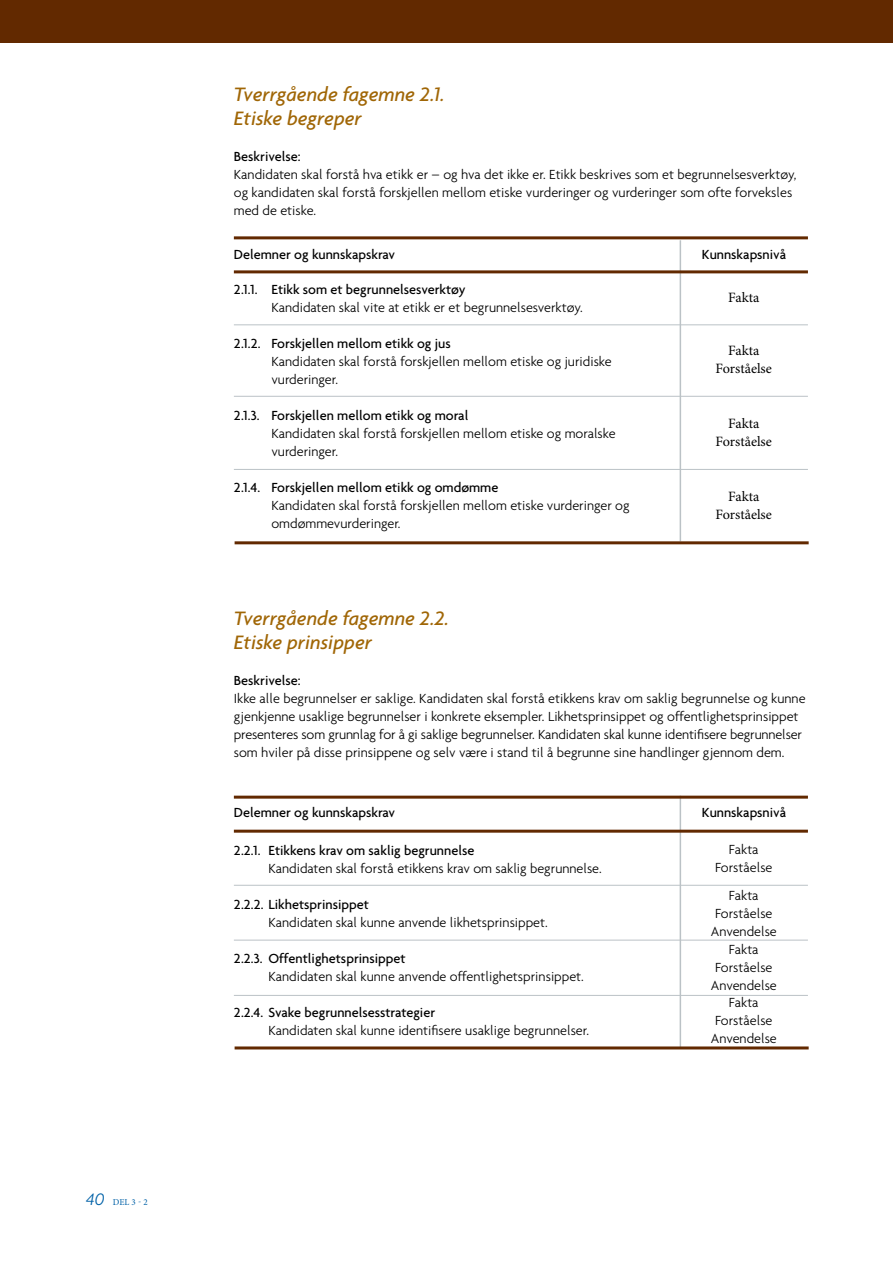
<style>
.page{position:relative;width:893px;height:1263px;background:#fff}
.page>*{position:absolute;margin:0;border:0;box-sizing:border-box;transform-origin:0 0}
.t1{font:italic 500 21px/24px "Agenda";color:#a06606}
.t2{font:300 14.25px/18px "Agenda";color:#000}
.t3{font:500 14.25px "Agenda";color:#000}
.t4{font:14.25px/18px "Minion Pro";letter-spacing:-.005em;color:#000;text-align:center}
.t5{font:9px "Minion Pro";color:#0061a7}
.s1{font-family:"Agenda";font-weight:300;font-style:italic;font-size:18px}
</style>
<div class="page">
<div style="left:0;top:0;width:893px;height:43px;background:#622900"></div>
<hr style="left:680px;top:240px;width:1px;height:301px;background:#bbc2c6">
<hr style="left:234px;top:236px;width:574px;height:3px;background:#622900">
<hr style="left:234px;top:270px;width:574px;height:3px;background:#622900">
<hr style="left:235px;top:541px;width:574px;height:3px;background:#622900">
<hr style="left:234px;top:324px;width:574px;height:1px;background:#bbc2c6">
<hr style="left:234px;top:396px;width:574px;height:1px;background:#bbc2c6">
<hr style="left:234px;top:469px;width:574px;height:1px;background:#bbc2c6">
<hr style="left:680px;top:796px;width:1px;height:251px;background:#bbc2c6">
<hr style="left:234px;top:796px;width:574px;height:3px;background:#622900">
<hr style="left:234px;top:830px;width:574px;height:3px;background:#622900">
<hr style="left:235px;top:1046px;width:574px;height:3px;background:#622900">
<hr style="left:234px;top:885px;width:574px;height:1px;background:#bbc2c6">
<hr style="left:234px;top:995px;width:574px;height:1px;background:#bbc2c6">
<hr style="left:234px;top:940px;width:574px;height:1px;background:#bbc2c6">
<p class="t5" style="left:86px;top:1195px;width:63px"><span class="s1">40</span> DEL 3 - 2</p>
<h1 class="t1" style="left:234px;top:82px;width:212px">Tverrgående fagemne 2.1.<br>Etiske begreper</h1>
<p class="t3" style="left:234px;top:148px;width:68px">Beskrivelse:</p>
<p class="t2" style="left:234px;top:165px;width:564px">Kandidaten skal forstå hva etikk er – og hva det ikke er. Etikk beskrives som et begrunnelsesverktøy, og kandidaten skal forstå forskjellen mellom etiske vurderinger og vurderinger som ofte forveksles med de etiske.</p>
<p class="t3" style="left:234px;top:245px;width:163px">Delemner og kunnskapskrav</p>
<p class="t3" style="left:702px;top:245px;width:86px">Kunnskapsnivå</p>
<p class="t3" style="left:234px;top:281px;width:233px">2.1.1. Etikk som et begrunnelsesverktøy</p>
<p class="t2" style="left:271px;top:298px;width:313px">Kandidaten skal vite at etikk er et begrunnelsesverktøy.</p>
<p class="t3" style="left:234px;top:335px;width:218px">2.1.2. Forskjellen mellom etikk og jus</p>
<p class="t2" style="left:271px;top:352px;width:342px">Kandidaten skal forstå forskjellen mellom etiske og juridiske vurderinger.</p>
<p class="t3" style="left:234px;top:407px;width:236px">2.1.3. Forskjellen mellom etikk og moral</p>
<p class="t2" style="left:271px;top:424px;width:346px">Kandidaten skal forstå forskjellen mellom etiske og moralske vurderinger.</p>
<p class="t3" style="left:234px;top:479px;width:266px">2.1.4. Forskjellen mellom etikk og omdømme</p>
<p class="t2" style="left:271px;top:496px;width:360px">Kandidaten skal forstå forskjellen mellom etiske vurderinger og omdømmevurderinger.</p>
<p class="t4" style="left:728px;top:288px;width:33px">Fakta</p>
<p class="t4" style="left:716px;top:341px;width:58px">Fakta<br>Forståelse</p>
<p class="t4" style="left:716px;top:415px;width:58px">Fakta<br>Forståelse</p>
<p class="t4" style="left:716px;top:487px;width:58px">Fakta<br>Forståelse</p>
<h1 class="t1" style="left:234px;top:605px;width:217px">Tverrgående fagemne 2.2.<br>Etiske prinsipper</h1>
<p class="t3" style="left:234px;top:671px;width:68px">Beskrivelse:</p>
<p class="t2" style="left:234px;top:689px;width:573px">Ikke alle begrunnelser er saklige. Kandidaten skal forstå etikkens krav om saklig begrunnelse og kunne gjenkjenne usaklige begrunnelser i konkrete eksempler. Likhetsprinsippet og offentlighetsprinsippet presenteres som grunnlag for å gi saklige begrunnelser. Kandidaten skal kunne identifisere begrunnelser som hviler på disse prinsippene og selv være i stand til å begrunne sine handlinger gjennom dem.</p>
<p class="t3" style="left:234px;top:803px;width:163px">Delemner og kunnskapskrav</p>
<p class="t3" style="left:702px;top:803px;width:86px">Kunnskapsnivå</p>
<p class="t3" style="left:234px;top:842px;width:242px">2.2.1. Etikkens krav om saklig begrunnelse</p>
<p class="t2" style="left:268px;top:859px;width:335px">Kandidaten skal forstå etikkens krav om saklig begrunnelse.</p>
<p class="t3" style="left:234px;top:896px;width:137px">2.2.2. Likhetsprinsippet</p>
<p class="t2" style="left:268px;top:913px;width:281px">Kandidaten skal kunne anvende likhetsprinsippet.</p>
<p class="t3" style="left:234px;top:950px;width:173px">2.2.3. Offentlighetsprinsippet</p>
<p class="t2" style="left:268px;top:967px;width:317px">Kandidaten skal kunne anvende offentlighetsprinsippet.</p>
<p class="t3" style="left:234px;top:1004px;width:203px">2.2.4. Svake begrunnelsesstrategier</p>
<p class="t2" style="left:268px;top:1021px;width:322px">Kandidaten skal kunne identifisere usaklige begrunnelser.</p>
<p class="t2" style="left:715px;top:840px;width:59px;text-align:center">Fakta<br>Forståelse</p>
<p class="t2" style="left:711px;top:886px;width:68px;text-align:center">Fakta<br>Forståelse<br>Anvendelse<br>Fakta<br>Forståelse<br>Anvendelse<br>Fakta<br>Forståelse<br>Anvendelse</p>
</div>
